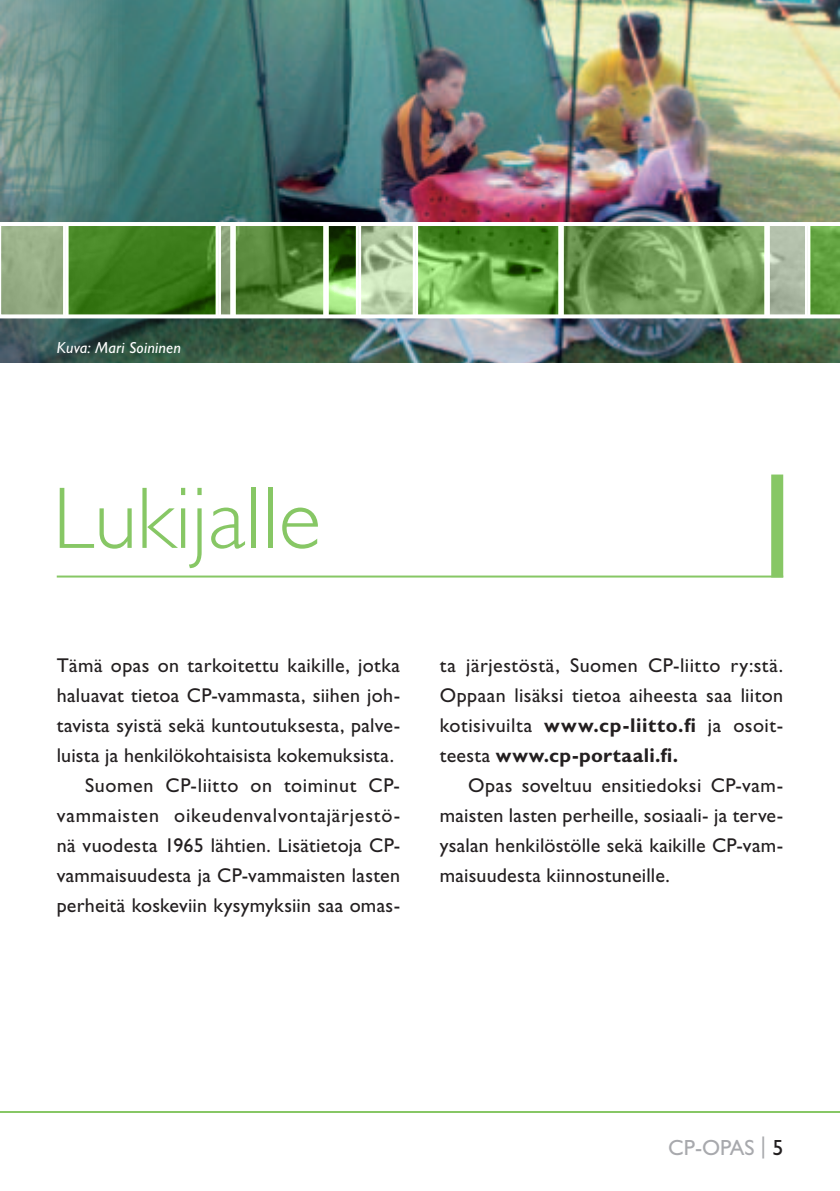
<style>
.page{position:relative;width:840px;height:1191px;background:#fff}
.page>*{position:absolute;margin:0;border:0;box-sizing:border-box;transform-origin:0 0}
.t1{font:300 88px "Gill Sans Std";color:#87c765}
.t2{font:22px "Gill Sans Std";color:#a8a9ad}
.t3{font:20px/30px "Gill Sans Std";letter-spacing:.015em;color:#231f20;text-align:justify}
.t4{font:20px "Gill Sans Std";letter-spacing:.04em;color:#231f20}
.t5{font:italic 16px "Gill Sans Std";letter-spacing:.015em;color:#fff}
.s1{font-weight:700}
.s2{color:#231f20}
</style>
<div class="page">
<img style="left:125px;top:0;width:714px;height:362px">
<img style="left:0;top:0;width:125px;height:362px">
<hr style="left:57px;top:575px;width:725px;height:2px;background:#87c765">
<div style="left:770px;top:474px;width:12px;height:103px;background:#87c765"></div>
<svg style="left:0;top:220px;width:839px;height:100px"></svg>
<hr style="left:0;top:1111px;width:839px;height:1px;background:#87c765">
<p class="t5" style="left:57px;top:339px;width:125px">Kuva: Mari Soininen</p>
<h1 class="t1" style="left:53px;top:469px;width:269px">Lukijalle</h1>
<p class="t3" style="left:57px;top:650px;width:344px">Tämä opas on tarkoitettu kaikille, jotka</p>
<p class="t3" style="left:57px;top:680px;width:344px">haluavat tietoa CP-vammasta, siihen joh-</p>
<p class="t3" style="left:57px;top:710px;width:344px">tavista syistä sekä kuntoutuksesta, palve-</p>
<p class="t3" style="left:57px;top:740px;width:338px">luista ja henkilökohtaisista kokemuksista.</p>
<p class="t3" style="left:85px;top:770px;width:316px">Suomen CP-liitto on toiminut CP-</p>
<p class="t4" style="left:57px;top:804px;width:344px">vammaisten oikeudenvalvontajärjestö-</p>
<p class="t3" style="left:57px;top:830px;width:345px">nä vuodesta 1965 lähtien. Lisätietoja CP-</p>
<p class="t3" style="left:57px;top:860px;width:345px">vammaisuudesta ja CP-vammaisten lasten</p>
<p class="t3" style="left:57px;top:890px;width:344px">perheitä koskeviin kysymyksiin saa omas-</p>
<p class="t3" style="left:439px;top:650px;width:345px">ta järjestöstä, Suomen CP-liitto ry:stä.<br>Oppaan lisäksi tietoa aiheesta saa liiton kotisivuilta <span class="s1">www.cp-liitto.fi</span> ja osoit&shy;teesta <span class="s1">www.cp-portaali.fi.</span></p>
<p class="t3" style="left:439px;top:770px;width:344px;text-indent:28px">Opas soveltuu ensitiedoksi CP-vam&shy;maisten lasten perheille, sosiaali- ja terve&shy;ysalan henkilöstölle sekä kaikille CP-vam&shy;maisuudesta kiinnostuneille.</p>
<p class="t2" style="left:667px;top:1135px;width:117px">CP-OPAS | <span class="s2">5</span></p>
</div>
